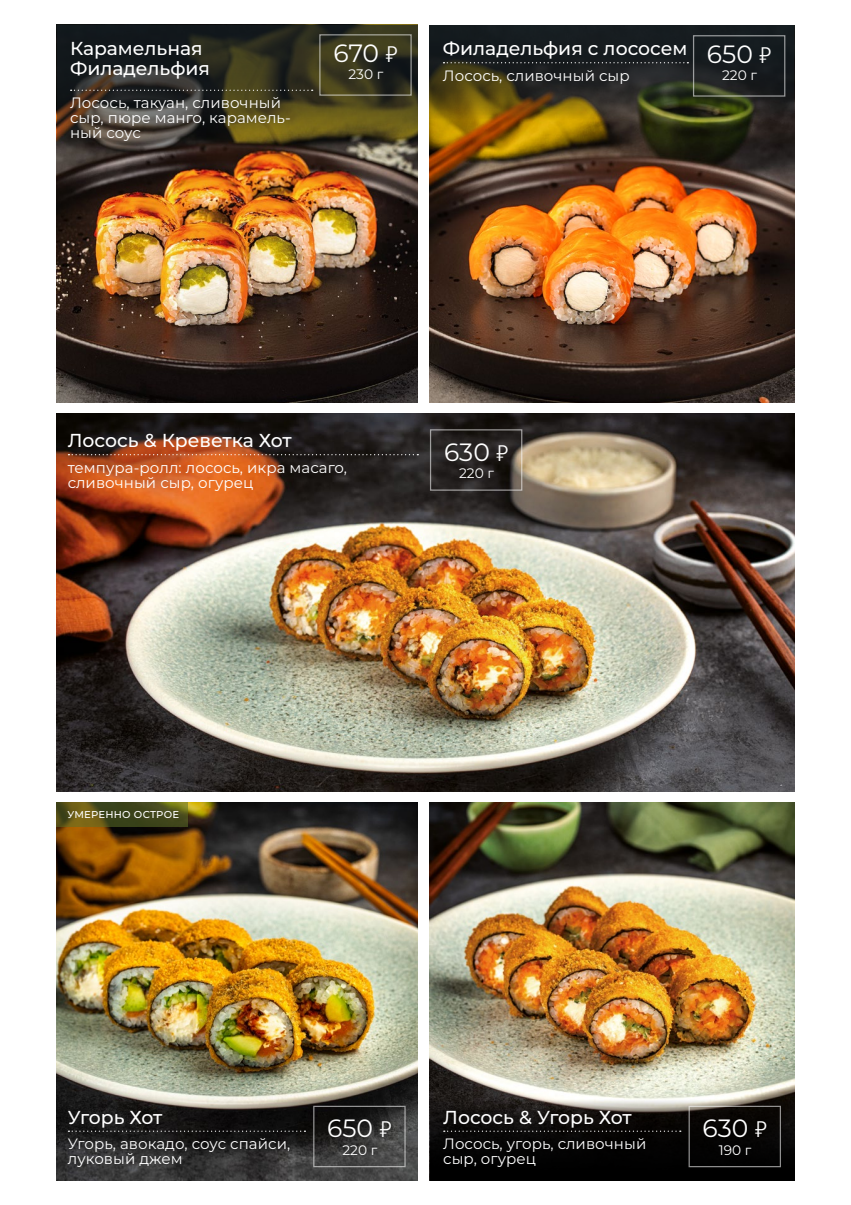
<style>
.page{position:relative;width:851px;height:1205px;background:#fff}
.page>*{position:absolute;margin:0;border:0;box-sizing:border-box;transform-origin:0 0}
.t1{font:100 25px "Montserrat";color:#fff}
.t2{font:100 18.75px/20px "Montserrat";color:#fff}
.t3{font:100 18.75px "Montserrat";letter-spacing:-.02em;color:#fff}
.t4{font:100 15px/15px "Montserrat";letter-spacing:.005em;color:#fff}
.t5{font:100 13.75px "Montserrat";color:#fff}
.t6{font:100 10px "Montserrat";letter-spacing:.025em;color:#fff}
.s1{font-family:"PT Rouble Sans";font-weight:400;font-size:22.5px}
</style>
<div class="page">
<img style="left:57px;top:802px;width:361px;height:378px">
<svg style="left:68px;top:1130px;width:237px;height:2px"></svg>
<svg style="left:57px;top:802px;width:131px;height:25px;background:#4f4f19"></svg>
<img style="left:430px;top:802px;width:364px;height:297px">
<img style="left:57px;top:413px;width:737px;height:378px">
<svg style="left:430px;top:1099px;width:364px;height:81px;background:#171615"></svg>
<svg style="left:443px;top:1130px;width:237px;height:2px"></svg>
<svg style="left:68px;top:454px;width:350px;height:1px"></svg>
<img style="left:57px;top:147px;width:360px;height:256px">
<svg style="left:57px;top:25px;width:360px;height:122px;background:#383523"></svg>
<img style="left:429px;top:119px;width:365px;height:284px">
<svg style="left:429px;top:25px;width:365px;height:94px;background:#2e2d1e"></svg>
<svg style="left:443px;top:62px;width:245px;height:1px"></svg>
<svg style="left:71px;top:90px;width:241px;height:1px"></svg>
<p class="t2" style="left:70px;top:38px;width:141px">Карамельная<br>Филадельфия</p>
<p class="t4" style="left:70px;top:95px;width:222px">Лосось, такуан, сливочный сыр, пюре манго, карамель&shy;ный соус</p>
<h1 class="t1" style="left:333px;top:36px;width:66px">670 <span class="s1">ь</span></h1>
<p class="t5" style="left:348px;top:65px;width:36px">230 г</p>
<p class="t2" style="left:443px;top:38px;width:246px">Филадельфия с лососем</p>
<p class="t4" style="left:443px;top:67px;width:188px">Лосось, сливочный сыр</p>
<h1 class="t1" style="left:706px;top:37px;width:67px">650 <span class="s1">ь</span></h1>
<p class="t5" style="left:722px;top:66px;width:36px">220 г</p>
<p class="t2" style="left:68px;top:430px;width:225px">Лосось &amp; Креветка Хот</p>
<p class="t4" style="left:68px;top:459px;width:281px">темпура-ролл: лосось, икра масаго, сливочный сыр, огурец</p>
<h1 class="t1" style="left:444px;top:435px;width:67px">630 <span class="s1">ь</span></h1>
<p class="t5" style="left:459px;top:464px;width:36px">220 г</p>
<p class="t6" style="left:67px;top:808px;width:113px">УМЕРЕННО ОСТРОЕ</p>
<p class="t3" style="left:68px;top:1104px;width:96px">Угорь Хот</p>
<p class="t4" style="left:68px;top:1136px;width:224px">Угорь, авокадо, соус спайси, луковый джем</p>
<h1 class="t1" style="left:327px;top:1111px;width:67px">650 <span class="s1">ь</span></h1>
<p class="t5" style="left:342px;top:1140px;width:36px">220 г</p>
<p class="t2" style="left:443px;top:1106px;width:190px">Лосось &amp; Угорь Хот</p>
<p class="t4" style="left:443px;top:1136px;width:205px">Лосось, угорь, сливочный сыр, огурец</p>
<h1 class="t1" style="left:702px;top:1111px;width:67px">630 <span class="s1">ь</span></h1>
<p class="t5" style="left:718px;top:1140px;width:34px">190 г</p>
</div>
